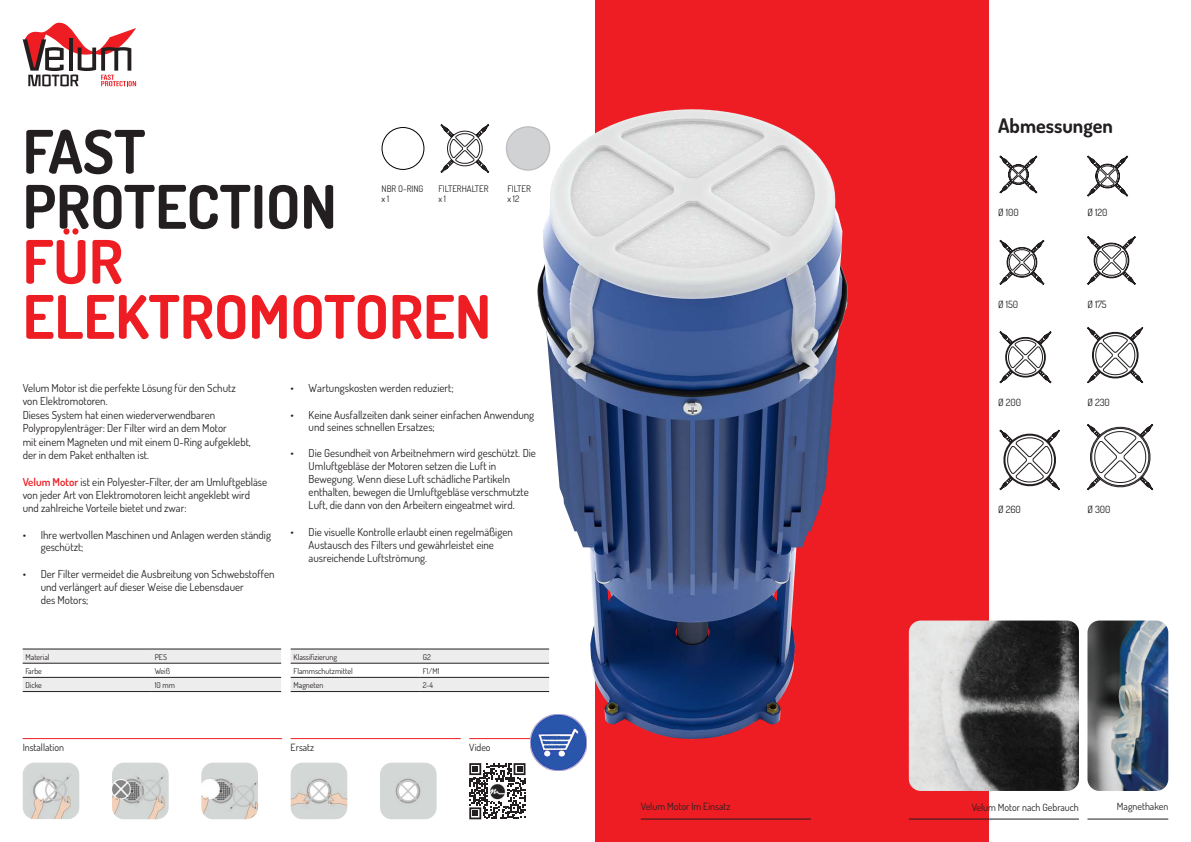
<style>
.page{position:relative;width:1191px;height:842px;background:#fff}
.page>*{position:absolute;margin:0;border:0;box-sizing:border-box;transform-origin:0 0}
.t1{font:700 60px/55px "Dosis";color:#ee1d23}
.t2{font:700 60px "Dosis";color:#231f20}
.t3{font:700 20px "Dosis";color:#231f20}
.t4{font:11px/13px "Dosis";color:#231f20}
.t5{font:10px "Dosis";color:#231f20}
.t6{font:9px "Dosis";color:#231f20}
.t7{font:8px "Dosis";color:#231f20}
.s1{color:#231f20}
.s2{font-style:inherit}
.s3{font-weight:600;color:#ee1d23}
</style>
<div class="page">
<div style="left:595px;top:0;width:596px;height:842px;background:#ee1d23"></div>
<img style="left:23px;top:763px;width:56px;height:56px">
<img style="left:112px;top:763px;width:57px;height:56px">
<img style="left:201px;top:763px;width:57px;height:56px">
<img style="left:291px;top:763px;width:56px;height:56px">
<img style="left:380px;top:763px;width:57px;height:56px">
<svg style="left:469px;top:763px;width:51px;height:56px"></svg>
<img style="left:488px;top:782px;width:19px;height:18px">
<hr style="left:23px;top:738px;width:259px;height:1px;background:#ee1d23">
<hr style="left:291px;top:738px;width:170px;height:1px;background:#ee1d23">
<hr style="left:469px;top:738px;width:81px;height:1px;background:#ee1d23">
<svg style="left:440px;top:124px;width:50px;height:49px"></svg>
<div style="left:381px;top:127px;width:43px;height:43px;border:1px solid #000001;border-radius:50%"></div>
<div style="left:506px;top:126px;width:44px;height:45px;background:#bcbdc0;border-radius:50%"></div>
<div style="left:507px;top:128px;width:42px;height:41px;background:#d1d2d4;border-radius:50%"></div>
<div style="left:989px;top:0;width:202px;height:842px;background:#fff"></div>
<svg style="left:23px;top:22px;width:113px;height:64px"></svg>
<img style="left:520px;top:109px;width:328px;height:711px">
<img style="left:909px;top:620px;width:170px;height:171px">
<img style="left:1087px;top:620px;width:81px;height:171px">
<svg style="left:999px;top:155px;width:38px;height:39px"></svg>
<svg style="left:1087px;top:155px;width:41px;height:42px"></svg>
<svg style="left:999px;top:240px;width:45px;height:45px"></svg>
<svg style="left:1087px;top:236px;width:49px;height:49px"></svg>
<svg style="left:999px;top:331px;width:52px;height:52px"></svg>
<svg style="left:1087px;top:327px;width:56px;height:57px"></svg>
<svg style="left:999px;top:429px;width:61px;height:61px"></svg>
<svg style="left:1087px;top:424px;width:66px;height:66px"></svg>
<hr style="left:1087px;top:819px;width:81px;height:1px;background:#231f20">
<hr style="left:909px;top:819px;width:170px;height:1px;background:#231f20">
<svg style="left:23px;top:650px;width:258px;height:41px"></svg>
<hr style="left:23px;top:663px;width:129px;height:1px;background:#231f20">
<hr style="left:152px;top:663px;width:129px;height:1px;background:#231f20">
<hr style="left:23px;top:677px;width:129px;height:1px;background:#231f20">
<hr style="left:152px;top:677px;width:129px;height:1px;background:#231f20">
<hr style="left:23px;top:691px;width:129px;height:1px;background:#231f20">
<hr style="left:152px;top:691px;width:129px;height:1px;background:#231f20">
<hr style="left:23px;top:649px;width:129px;height:1px;background:#231f20">
<hr style="left:152px;top:649px;width:129px;height:1px;background:#231f20">
<svg style="left:291px;top:650px;width:258px;height:41px"></svg>
<hr style="left:291px;top:649px;width:129px;height:1px;background:#231f20">
<hr style="left:420px;top:649px;width:129px;height:1px;background:#231f20">
<hr style="left:291px;top:663px;width:129px;height:1px;background:#231f20">
<hr style="left:420px;top:663px;width:129px;height:1px;background:#231f20">
<hr style="left:291px;top:677px;width:129px;height:1px;background:#231f20">
<hr style="left:420px;top:677px;width:129px;height:1px;background:#231f20">
<hr style="left:291px;top:691px;width:129px;height:1px;background:#231f20">
<hr style="left:420px;top:691px;width:129px;height:1px;background:#231f20">
<hr style="left:641px;top:819px;width:170px;height:1px;background:#231f20">
<img style="left:530px;top:714px;width:56px;height:56px">
<p class="t2" style="left:23px;top:110px;width:124px">FAST</p>
<p class="t1" style="left:23px;top:177px;width:470px"><span class="s1">PROTECTION<br></span>FÜR<br>ELEKTROMOTOREN</p>
<p class="t6" style="left:438px;top:182px;width:52px">FILTERHALTER</p>
<p class="t6" style="left:438px;top:192px;width:9px">x 1</p>
<p class="t6" style="left:381px;top:182px;width:43px">NBR O-RING</p>
<p class="t6" style="left:381px;top:192px;width:9px">x 1</p>
<p class="t6" style="left:507px;top:182px;width:25px">FILTER</p>
<p class="t6" style="left:507px;top:192px;width:13px">x 12</p>
<p class="t4" style="left:23px;top:381px;width:230px;line-height:13.4px">Velum Motor ist die perfekte Lösung für den Schutz von Elektromotoren.<br>Dieses System hat einen wiederverwendbaren Polypropylenträger: D<span class="s2">er</span> Filter wird an dem Motor<br>mit einem Magneten und mit einem O-Ring aufgeklebt, der in dem Paket enthalten ist.</p>
<p class="t4" style="left:23px;top:475px;width:246px"><span class="s3">Velum Motor</span> ist ein Polyester-Filter, der am Umluftgebläse von jeder Art von Elektromotoren leicht angeklebt wird und zahlreiche Vorteile bietet und zwar:</p>
<p class="t4" style="left:41px;top:528px;width:232px;text-indent:-18px">• Ihre wertvolle<span class="s2">n</span> Maschinen und Anlagen werden ständig geschützt;</p>
<p class="t4" style="left:41px;top:567px;width:235px;text-indent:-18px">• Der Filter vermeidet die Ausbreitung von Schwebstoffen und verlängert auf dieser Weise die Lebensdauer<br>des Motors;</p>
<p class="t4" style="left:291px;top:381px;width:164px">• Wartungskosten werden reduziert;</p>
<p class="t4" style="left:309px;top:408px;width:227px;line-height:12.4px;text-indent:-18px">• Keine Ausfallzeiten dank seiner einfachen Anwendung und seines schnellen Ersatzes;</p>
<p class="t4" style="left:309px;top:446px;width:229px;text-indent:-18px">• Die Gesundheit von Arbeitnehmern wird geschützt. Die Umluftgebläse der Motoren setzen die Luft in Bewegung. Wenn diese Luft schädliche Partikeln <span class="s2">enthalten</span>, bewegen die Umluftgebläse verschmutzte Luft, die dann von den Arbeitern eingeatmet wird.</p>
<p class="t4" style="left:309px;top:525px;width:206px;text-indent:-18px">• Die visuelle Kontrolle erlaubt einen regelmäßigen<br><span class="s2">Austausch</span> des Filters und gewährleistet eine ausreichende Luftströmung.</p>
<p class="t7" style="left:26px;top:652px;width:26px">Material</p>
<p class="t7" style="left:155px;top:652px;width:14px">PES</p>
<p class="t7" style="left:26px;top:666px;width:18px">Farbe</p>
<p class="t7" style="left:155px;top:666px;width:17px">Weiß</p>
<p class="t7" style="left:26px;top:680px;width:18px">Dicke</p>
<p class="t7" style="left:155px;top:680px;width:22px">10 mm</p>
<p class="t7" style="left:293px;top:652px;width:45px">Klassifizierung</p>
<p class="t7" style="left:423px;top:652px;width:10px">G2</p>
<p class="t7" style="left:293px;top:666px;width:61px">Flammschutzmittel</p>
<p class="t7" style="left:423px;top:666px;width:18px">F1/M1</p>
<p class="t7" style="left:293px;top:680px;width:31px">Magneten</p>
<p class="t7" style="left:423px;top:680px;width:12px">2-4</p>
<p class="t5" style="left:23px;top:741px;width:43px">Installation</p>
<p class="t5" style="left:291px;top:741px;width:25px">Ersatz</p>
<p class="t5" style="left:469px;top:741px;width:23px">Video</p>
<p class="t5" style="left:641px;top:799px;width:91px">Velum Motor Im Einsatz</p>
<p class="t3" style="left:998px;top:112px;width:116px">Abmessungen</p>
<p class="t5" style="left:998px;top:206px;width:22px">Ø 100</p>
<p class="t5" style="left:1087px;top:206px;width:21px">Ø 120</p>
<p class="t5" style="left:998px;top:297px;width:21px">Ø 150</p>
<p class="t5" style="left:1087px;top:297px;width:21px">Ø 175</p>
<p class="t5" style="left:998px;top:396px;width:24px">Ø 200</p>
<p class="t5" style="left:1087px;top:396px;width:24px">Ø 230</p>
<p class="t5" style="left:998px;top:502px;width:24px">Ø 260</p>
<p class="t5" style="left:1087px;top:502px;width:25px">Ø 300</p>
<p class="t5" style="left:971px;top:800px;width:109px">Velum Motor nach Gebrauch</p>
<p class="t5" style="left:1117px;top:799px;width:53px">Magnethaken</p>
</div>
